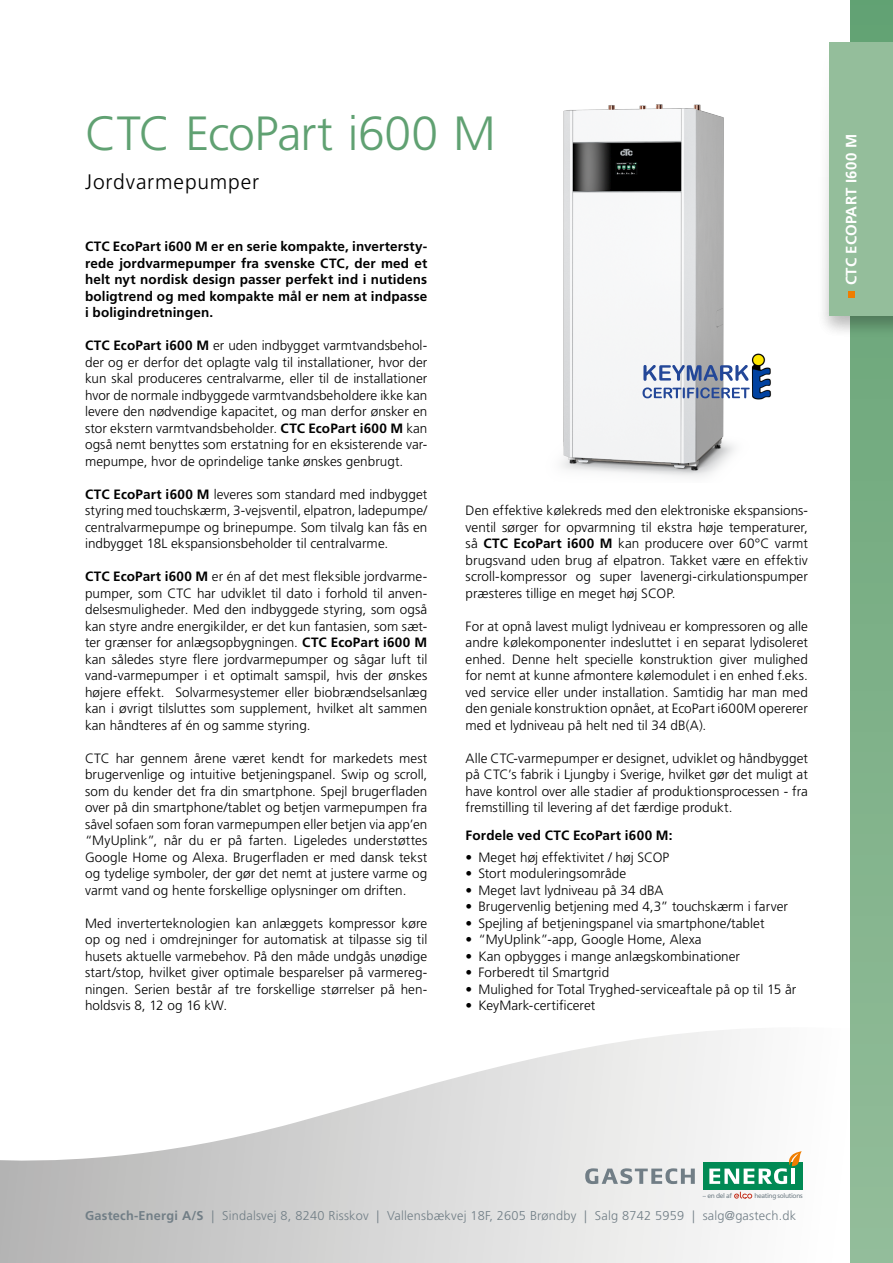
<style>
.page{position:relative;width:893px;height:1263px;background:#fff}
.page>*{position:absolute;margin:0;border:0;box-sizing:border-box;transform-origin:0 0}
.t1{font:300 48px "Frutiger LT Std";letter-spacing:-.005em;color:#60a172}
.t2{font:300 21px "Frutiger LT Std";letter-spacing:.04em;color:#000}
.t3{font:700 15px "Frutiger LT Std";letter-spacing:.015em;color:#fff}
.t4{font:300 13.5px/16.5px "Frutiger LT Std";letter-spacing:.005em;color:#000;text-align:justify}
.t5{font:700 13.5px/16.5px "Frutiger LT Std";letter-spacing:.01em;color:#000;text-align:justify}
.t6{font:300 12.75px "Frutiger LT Std";letter-spacing:.02em;color:#717e86}
.t7{font:6.6px "Frutiger LT Std";letter-spacing:-.05em;color:#717e86}
.s1{font-weight:700}
</style>
<div class="page">
<svg style="left:0;top:1029px;width:803px;height:234px"></svg>
<svg style="left:850px;top:0;width:43px;height:1263px;background:#80b28a"></svg>
<div style="left:703px;top:1163px;width:99px;height:27px;background:#008a54"></div>
<svg style="left:585px;top:1168px;width:110px;height:16px;background:#b5bbbe"></svg>
<svg style="left:709px;top:1151px;width:93px;height:33px"></svg>
<svg style="left:734px;top:1192px;width:18px;height:6px"></svg>
<div style="left:816px;top:37px;width:77px;height:302px;background:#000;opacity:.15"></div>
<div style="left:829px;top:43px;width:64px;height:272px;background:#94be9b"></div>
<img style="left:561px;top:104px;width:211px;height:373px">
<svg style="left:643px;top:365px;width:105px;height:16px"></svg>
<svg style="left:642px;top:387px;width:108px;height:11px"></svg>
<svg style="left:848px;top:291px;width:6px;height:6px"></svg>
<h1 class="t1" style="left:85px;top:106px;width:412px">CTC EcoPart i600 M</h1>
<h2 class="t2" style="left:85px;top:170px;width:176px">Jordvarmepumper</h2>
<p class="t5" style="left:85px;top:238px;width:344px">CTC EcoPart i600 M er en serie kompakte, invertersty&shy;rede jordvarmepumper fra svenske CTC, der med et helt nyt nordisk design passer perfekt ind i nutidens boligtrend og med kompakte mål er nem at indpasse i boligindretningen.</p>
<p class="t4" style="left:85px;top:337px;width:344px"><span class="s1">CTC EcoPart i600 M</span> er uden indbygget varmtvandsbehol&shy;der og er derfor det oplagte valg til installationer, hvor der kun skal produceres centralvarme, eller til de installationer hvor de normale indbyggede varmtvandsbeholdere ikke kan levere den nødvendige kapacitet, og man derfor ønsker en stor ekstern varmtvandsbeholder. <span class="s1">CTC EcoPart i600 M</span> kan også nemt benyttes som erstatning for en eksisterende var&shy;mepumpe, hvor de oprindelige tanke ønskes genbrugt.</p>
<p class="t4" style="left:85px;top:486px;width:344px"><span class="s1">CTC EcoPart i600 M</span> leveres som standard med indbygget styring med touchskærm, 3-vejsventil, elpatron, ladepumpe/ centralvarmepumpe og brinepumpe. Som tilvalg kan fås en indbygget 18L ekspansionsbeholder til centralvarme.</p>
<p class="t4" style="left:85px;top:568px;width:344px"><span class="s1">CTC EcoPart i600 M</span> er én af det mest fleksible jordvarme&shy;pumper, som CTC har udviklet til dato i forhold til anven&shy;delsesmuligheder. Med den indbyggede styring, som også kan styre andre energikilder, er det kun fantasien, som sæt&shy;ter grænser for anlægsopbygningen. <span class="s1">CTC EcoPart i600 M </span>kan således styre flere jordvarmepumper og sågar luft til vand-varmepumper i et optimalt samspil, hvis der ønskes højere effekt. Solvarmesystemer eller biobrændselsanlæg kan i øvrigt tilsluttes som supplement, hvilket alt sammen kan håndteres af én og samme styring.</p>
<p class="t4" style="left:85px;top:750px;width:344px">CTC har gennem årene været kendt for markedets mest brugervenlige og intuitive betjeningspanel. Swip og scroll, som du kender det fra din smartphone. Spejl brugerfladen over på din smartphone/tablet og betjen varmepumpen fra såvel sofaen som foran varmepumpen eller betjen via app’en “MyUplink”, når du er på farten. Ligeledes understøttes Google Home og Alexa. Brugerfladen er med dansk tekst og tydelige symboler, der gør det nemt at justere varme og varmt vand og hente forskellige oplysninger om driften.</p>
<p class="t4" style="left:85px;top:915px;width:344px">Med inverterteknologien kan anlæggets kompressor køre op og ned i omdrejninger for automatisk at tilpasse sig til husets aktuelle varmebehov. På den måde undgås unødige start/stop, hvilket giver optimale besparelser på varmereg&shy;ningen. Serien består af tre forskellige størrelser på hen&shy;holdsvis 8, 12 og 16 kW.</p>
<p class="t4" style="left:466px;top:502px;width:344px">Den effektive kølekreds med den elektroniske ekspansions&shy;ventil sørger for opvarmning til ekstra høje temperaturer, så <span class="s1">CTC EcoPart i600 M</span> kan producere over 60°C varmt brugsvand uden brug af elpatron. Takket være en effektiv scroll-kompressor og super lavenergi-cirkulationspumper præsteres tillige en meget høj SCOP.</p>
<p class="t4" style="left:466px;top:618px;width:344px">For at opnå lavest muligt lydniveau er kompressoren og alle andre kølekomponenter indesluttet i en separat lydisoleret enhed. Denne helt specielle konstruktion giver mulighed for nemt at kunne afmontere kølemodulet i en enhed f.eks. ved service eller under installation. Samtidig har man med den geniale konstruktion opnået, at EcoPart i600M opererer med et lydniveau på helt ned til 34 dB(A).</p>
<p class="t4" style="left:466px;top:750px;width:344px">Alle CTC-varmepumper er designet, udviklet og håndbygget på CTC’s fabrik i Ljungby i Sverige, hvilket gør det muligt at have kontrol over alle stadier af produktionsprocessen - fra fremstilling til levering af det færdige produkt.</p>
<p class="t5" style="left:466px;top:827px;width:208px">Fordele ved CTC EcoPart i600 M:</p>
<p class="t4" style="left:466px;top:849px;width:205px">• Meget høj effektivitet / høj SCOP</p>
<p class="t4" style="left:466px;top:865px;width:162px">• Stort moduleringsområde</p>
<p class="t4" style="left:466px;top:882px;width:199px">• Meget lavt lydniveau på 34 dBA</p>
<p class="t4" style="left:466px;top:898px;width:324px">• Brugervenlig betjening med 4,3” touchskærm i farver</p>
<p class="t4" style="left:466px;top:915px;width:300px">• Spejling af betjeningspanel via smartphone/tablet</p>
<p class="t4" style="left:466px;top:931px;width:238px">• “MyUplink”-app, Google Home, Alexa</p>
<p class="t4" style="left:466px;top:948px;width:276px">• Kan opbygges i mange anlægskombinationer</p>
<p class="t4" style="left:466px;top:964px;width:145px">• Forberedt til Smartgrid</p>
<p class="t4" style="left:466px;top:981px;width:332px">• Mulighed for Total Tryghed-serviceaftale på op til 15 år</p>
<p class="t4" style="left:466px;top:997px;width:131px">• KeyMark-certificeret</p>
<p class="t3" style="left:842px;top:285px;width:153px;rotate:-90deg">CTC ECOPART I600 M</p>
<p class="t7" style="left:703px;top:1192px;width:31px">– en del af</p>
<p class="t7" style="left:754px;top:1192px;width:50px">heating solutions</p>
<p class="t6" style="left:85px;top:1209px;width:713px"><span class="s1">Gastech-Energi A/S</span> | Sindalsvej 8, 8240 Risskov | Vallensbækvej 18F, 2605 Brøndby | Salg 8742 5959 | salg@gastech.dk</p>
</div>
